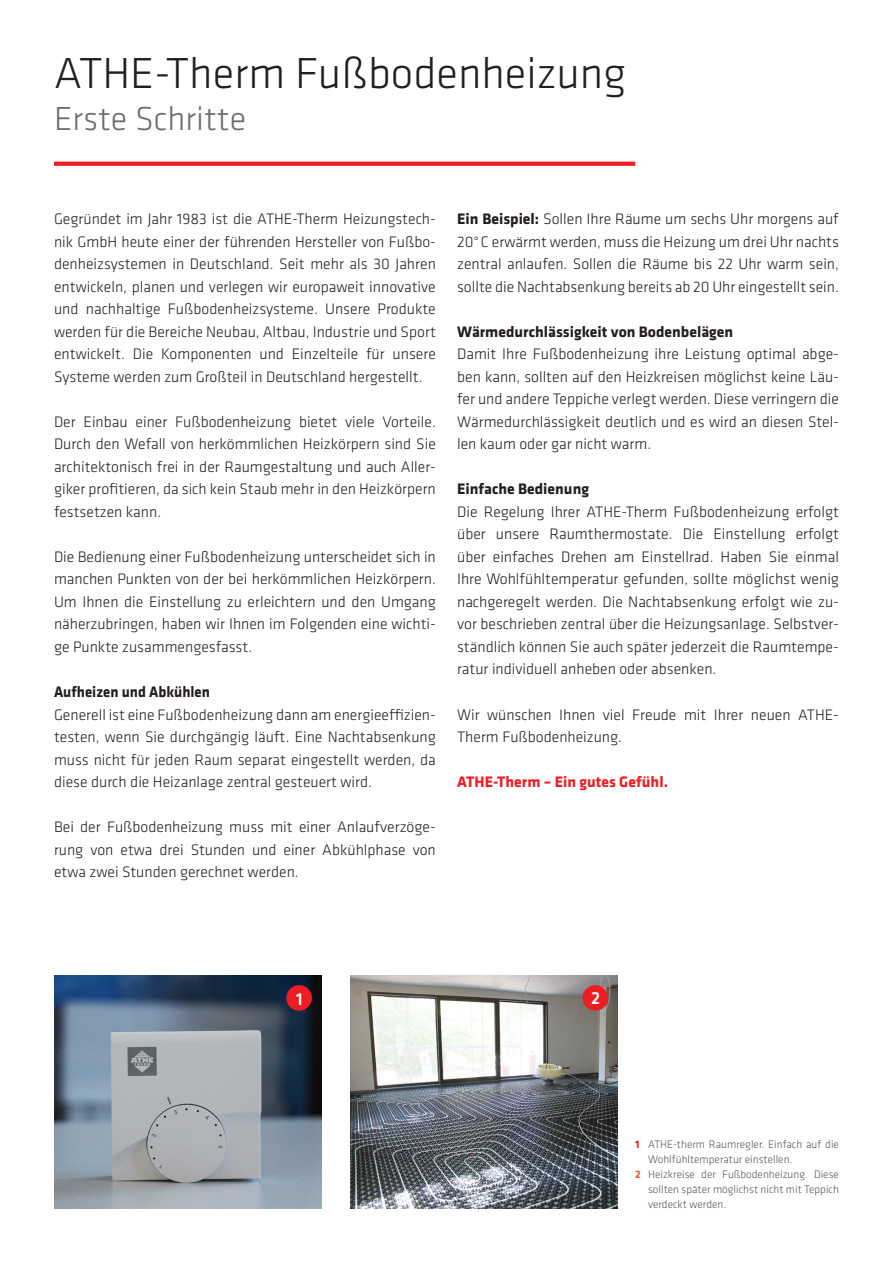
<style>
.page{position:relative;width:893px;height:1263px;background:#fff}
.page>*{position:absolute;margin:0;border:0;box-sizing:border-box;transform-origin:0 0}
.Titel{font:300 45px "Klavika";color:#231f20}
.Untertitel{font:300 34.5px "Klavika";color:#6c6d70}
.Zwischentitel-Box{font:500 18px "Klavika";color:#fff}
.Copytext-Folge{font:300 15.75px/22.5px "Klavika";color:#231f20;text-align:justify}
.Zwischentitel{font:700 15.75px "Klavika";color:#231f20}
.Zwischentitel-2{font:700 15.75px "Klavika";color:#ee1d23}
.Zwischentitel-3{font:700 15.75px "Klavika";color:#231f20;scale:.94 1}
.Aufzählung-Box{font:300 11.25px/15px "Klavika";color:#57585a}
.s1{font-weight:700}
.s2{font-weight:700;color:#ee1d23}
.s3{font-weight:700;color:#f0593e}
</style>
<div class="page">
<svg style="left:54px;top:162px;width:581px;height:4px;background:#ee252b"></svg>
<img style="left:54px;top:975px;width:267px;height:234px">
<img style="left:351px;top:975px;width:267px;height:234px">
<div style="left:286px;top:985px;width:26px;height:26px;background:#ee1d23;border-radius:50%"></div>
<div style="left:583px;top:985px;width:25px;height:26px;background:#ee1d23;border-radius:50%"></div>
<p class="Titel" style="left:54px;top:48px;width:574px">ATHE-Therm Fußbodenheizung</p>
<p class="Untertitel" style="left:54px;top:100px;width:194px">Erste Schritte</p>
<p class="Copytext-Folge" style="left:54px;top:208px;width:383px">Gegründet im Jahr 1983 ist die ATHE-Therm Heizungstech&shy;nik GmbH heute einer der führenden Hersteller von Fußbo&shy;denheizsystemen in Deutschland. Seit mehr als 30 Jahren entwickeln, planen und verlegen wir europaweit innovative und nachhaltige Fußbodenheizsysteme. Unsere Produkte werden für die Bereiche Neubau, Altbau, Industrie und Sport entwickelt. Die Komponenten und Einzelteile für unsere Systeme werden zum Großteil in Deutschland hergestellt.</p>
<p class="Copytext-Folge" style="left:54px;top:411px;width:383px">Der Einbau einer Fußbodenheizung bietet viele Vorteile.<br>Durch den Wefall von herkömmlichen Heizkörpern sind Sie architektonisch frei in der Raumgestaltung und auch Aller&shy;giker profitieren, da sich kein Staub mehr in den Heizkörpern festsetzen kann.</p>
<p class="Copytext-Folge" style="left:54px;top:546px;width:383px">Die Bedienung einer Fußbodenheizung unterscheidet sich in manchen Punkten von der bei herkömmlichen Heizkörpern.<br>Um Ihnen die Einstellung zu erleichtern und den Umgang näherzubringen, haben wir Ihnen im Folgenden eine wichti&shy;ge Punkte zusammengesfasst.</p>
<p class="Zwischentitel-3" style="left:54px;top:683px;width:167px">Aufheizen und Abkühlen</p>
<p class="Copytext-Folge" style="left:54px;top:703px;width:383px">Generell ist eine Fußbodenheizung dann am energieeffizien&shy;testen, wenn Sie durchgängig läuft. Eine Nachtabsenkung muss nicht für jeden Raum separat eingestellt werden, da diese durch die Heizanlage zentral gesteuert wird.</p>
<p class="Copytext-Folge" style="left:54px;top:816px;width:383px">Bei der Fußbodenheizung muss mit einer Anlaufverzöge&shy;rung von etwa drei Stunden und einer Abkühlphase von etwa zwei Stunden gerechnet werden.</p>
<p class="Copytext-Folge" style="left:457px;top:208px;width:383px"><span class="s1">Ein Beispiel:</span> Sollen Ihre Räume um sechs Uhr morgens auf 20°C erwärmt werden, muss die Heizung um drei Uhr nachts zentral anlaufen. Sollen die Räume bis 22 Uhr warm sein, sollte die Nachtabsenkung bereits ab 20 Uhr eingestellt sein.</p>
<p class="Zwischentitel" style="left:457px;top:323px;width:278px">Wärmedurchlässigkeit von Bodenbelägen</p>
<p class="Copytext-Folge" style="left:457px;top:343px;width:383px">Damit Ihre Fußbodenheizung ihre Leistung optimal abge&shy;ben kann, sollten auf den Heizkreisen möglichst keine Läu&shy;fer und andere Teppiche verlegt werden. Diese verringern die Wärmedurchlässigkeit deutlich und es wird an diesen Stel&shy;len kaum oder gar nicht warm.</p>
<p class="Zwischentitel" style="left:457px;top:481px;width:133px">Einfache Bedienung</p>
<p class="Copytext-Folge" style="left:457px;top:501px;width:383px">Die Regelung Ihrer ATHE-Therm Fußbodenheizung erfolgt über unsere Raumthermostate. Die Einstellung erfolgt über einfaches Drehen am Einstellrad. Haben Sie einmal Ihre Wohlfühltemperatur gefunden, sollte möglichst wenig nachgeregelt werden. Die Nachtabsenkung erfolgt wie zu&shy;vor beschrieben zentral über die Heizungsanlage. Selbstver&shy;ständlich können Sie auch später jederzeit die Raumtempe&shy;ratur individuell anheben oder absenken.</p>
<p class="Copytext-Folge" style="left:457px;top:703px;width:383px">Wir wünschen Ihnen viel Freude mit Ihrer neuen ATHE-<br>Therm Fußbodenheizung.</p>
<p class="Zwischentitel-2" style="left:457px;top:773px;width:212px">ATHE-Therm – Ein gutes Gefühl.</p>
<p class="Zwischentitel-Box" style="left:296px;top:989px;width:8px">1</p>
<p class="Zwischentitel-Box" style="left:591px;top:988px;width:11px">2</p>
<p class="Aufzählung-Box" style="left:648px;top:1137px;width:192px;text-indent:-13px"><span class="s2">1</span> ATHE-therm Raumregler. Einfach auf die<br>Wohlfühltemperatur einstellen.</p>
<p class="Aufzählung-Box" style="left:648px;top:1167px;width:192px;text-align:justify;text-indent:-13px"><span class="s3">2</span> Heizkreise der Fußbodenheizung. Diese sollten später möglichst nicht mit Teppich verdeckt werden.</p>
</div>
